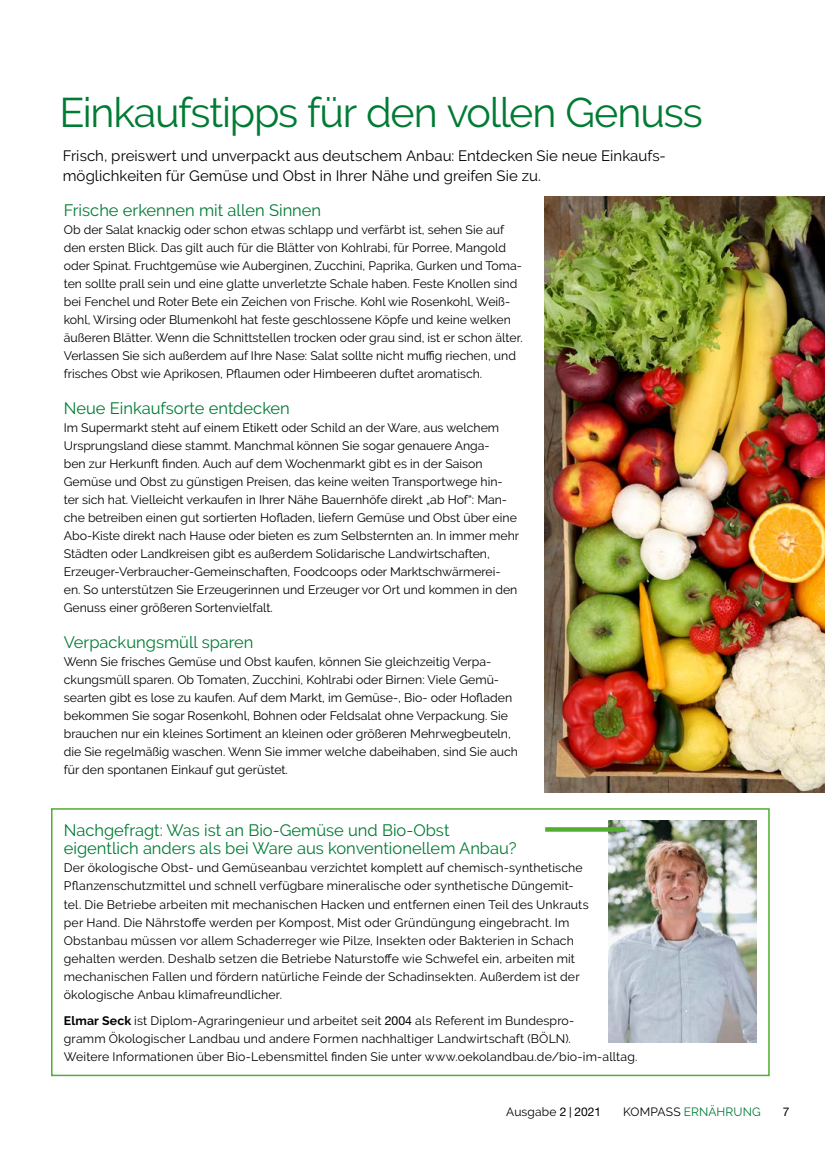
<style>
.page{position:relative;width:825px;height:1157px;background:#fff}
.page>*{position:absolute;margin:0;border:0;box-sizing:border-box;transform-origin:0 0}
.t1{font:41.25px "Raleway";letter-spacing:-.03em;color:#007b33}
.t2{font:16.5px/18px "Raleway";color:#007b33}
.t3{font:15px/19.5px "Raleway";letter-spacing:.005em;color:#000}
.t4{font:12.3px/18px "Raleway";color:#000}
.t5{font:12px "Raleway";letter-spacing:.015em;color:#007b33}
.t6{font:12px "Raleway";letter-spacing:.015em;color:#000}
.t7{font:12px "Helvetica Neue LT Std";color:#000}
.s1{font-weight:700}
.s2{font-family:"Helvetica Neue LT Std"}
.s3{font-family:"Bundes Sans"}
.s4{color:#000}
</style>
<div class="page">
<img style="left:544px;top:196px;width:281px;height:596px">
<div style="left:51px;top:808px;width:719px;height:268px;background:#fff;border:2px solid #51ae30"></div>
<img style="left:608px;top:821px;width:148px;height:221px">
<svg style="left:545px;top:827px;width:80px;height:4px"></svg>
<h1 class="t1" style="left:60px;top:89px;width:645px">Einkaufstipps für den vollen Genuss</h1>
<p class="t3" style="left:63px;top:146px;width:605px">Frisch, preiswert und unverpackt aus deutschem Anbau: Entdecken Sie neue Einkaufs&shy;möglichkeiten für Gemüse und Obst in Ihrer Nähe und greifen Sie zu.</p>
<h2 class="t2" style="left:64px;top:201px;width:259px">Frische erkennen mit allen Sinnen</h2>
<p class="t4" style="left:64px;top:221px;width:460px">Ob der Salat knackig oder schon etwas schlapp und verfärbt ist, sehen Sie auf den ersten Blick. Das gilt auch für die Blätter von Kohlrabi, für Porree, Mangold oder Spinat. Fruchtgemüse wie Auberginen, Zucchini, Paprika, Gurken und Toma&shy;ten sollte prall sein und eine glatte unverletzte Schale haben. Feste Knollen sind bei Fenchel und Roter Bete ein Zeichen von Frische. Kohl wie Rosenkohl, Weiß&shy;kohl, Wirsing oder Blumenkohl hat feste geschlossene Köpfe und keine welken äußeren Blätter. Wenn die Schnittstellen trocken oder grau sind, ist er schon älter.<br>Verlassen Sie sich außerdem auf Ihre Nase: Salat sollte nicht muffig riechen, und frisches Obst wie Aprikosen, Pflaumen oder Himbeeren duftet aromatisch.</p>
<h2 class="t2" style="left:64px;top:399px;width:228px">Neue Einkaufsorte entdecken</h2>
<p class="t4" style="left:64px;top:419px;width:457px">Im Supermarkt steht auf einem Etikett oder Schild an der Ware, aus welchem Ursprungsland diese stammt. Manchmal können Sie sogar genauere Anga-<br>ben zur Herkunft finden. Auch auf dem Wochenmarkt gibt es in der Saison Gemüse und Obst zu günstigen Preisen, das keine weiten Transportwege hin&shy;ter sich hat. Vielleicht verkaufen in Ihrer Nähe Bauernhöfe direkt „ab Hof“: Man&shy;che betreiben einen gut sortierten Hofladen, liefern Gemüse und Obst über eine Abo-Kiste direkt nach Hause oder bieten es zum Selbsternten an. In immer mehr Städten oder Landkreisen gibt es außerdem Solidarische Landwirtschaften, Erzeuger-Verbraucher-Gemeinschaften, Foodcoops oder Marktschwärmerei&shy;en. So unterstützen Sie Erzeugerinnen und Erzeuger vor Ort und kommen in den Genuss einer größeren Sortenvielfalt.</p>
<h2 class="t2" style="left:64px;top:633px;width:191px">Verpackungsmüll sparen</h2>
<p class="t4" style="left:64px;top:653px;width:456px">Wenn Sie frisches Gemüse und Obst kaufen, können Sie gleichzeitig Verpa&shy;ckungsmüll sparen. Ob Tomaten, Zucchini, Kohlrabi oder Birnen: Viele Gemü&shy;searten gibt es lose zu kaufen. Auf dem Markt, im Gemüse-, Bio- oder Hofladen bekommen Sie sogar Rosenkohl, Bohnen oder Feldsalat ohne Verpackung. Sie brauchen nur ein kleines Sortiment an kleinen oder größeren Mehrwegbeuteln, die Sie regelmäßig waschen. Wenn Sie immer welche dabeihaben, sind Sie auch für den spontanen Einkauf gut gerüstet.</p>
<h2 class="t2" style="left:64px;top:821px;width:454px">Nachgefragt: Was ist an Bio-Gemüse und Bio-Obst eigentlich anders als bei Ware aus konventionellem Anbau?</h2>
<p class="t4" style="left:64px;top:859px;width:526px">Der ökologische Obst- und Gemüseanbau verzichtet komplett auf chemisch-synthetische Pflanzenschutzmittel und schnell verfügbare mineralische oder synthetische Düngemit&shy;tel. Die Betriebe arbeiten mit mechanischen Hacken und entfernen einen Teil des Unkrauts per Hand. Die Nährstoffe werden per Kompost, Mist oder Gründüngung eingebracht. Im Obstanbau müssen vor allem Schaderreger wie Pilze, Insekten oder Bakterien in Schach gehalten werden. Deshalb setzen die Betriebe Naturstoffe wie Schwefel ein, arbeiten mit mechanischen Fallen und fördern natürliche Feinde der Schadinsekten. Außerdem ist der ökologische Anbau klimafreundlicher.</p>
<p class="t4" style="left:64px;top:1011px;width:575px"><span class="s1">Elmar Seck</span> ist Diplom-Agraringenieur und arbeitet seit <span class="s2">2004</span> als Referent im Bundespro-<br>gramm Ökologischer Landbau und andere Formen nachhaltiger Landwirtschaft (BÖLN).<br>Weitere Informationen über Bio-Lebensmittel finden Sie unter www.oekolandbau.de/bio-im-alltag.</p>
<p class="t6" style="left:506px;top:1105px;width:96px">Ausgabe <span class="s2">2</span> <span class="s3">|</span> <span class="s2">2021</span></p>
<p class="t5" style="left:623px;top:1105px;width:139px"><span class="s4">KOMPASS</span> ERNÄHRUNG</p>
<p class="t7" style="left:783px;top:1105px;width:8px">7</p>
</div>
